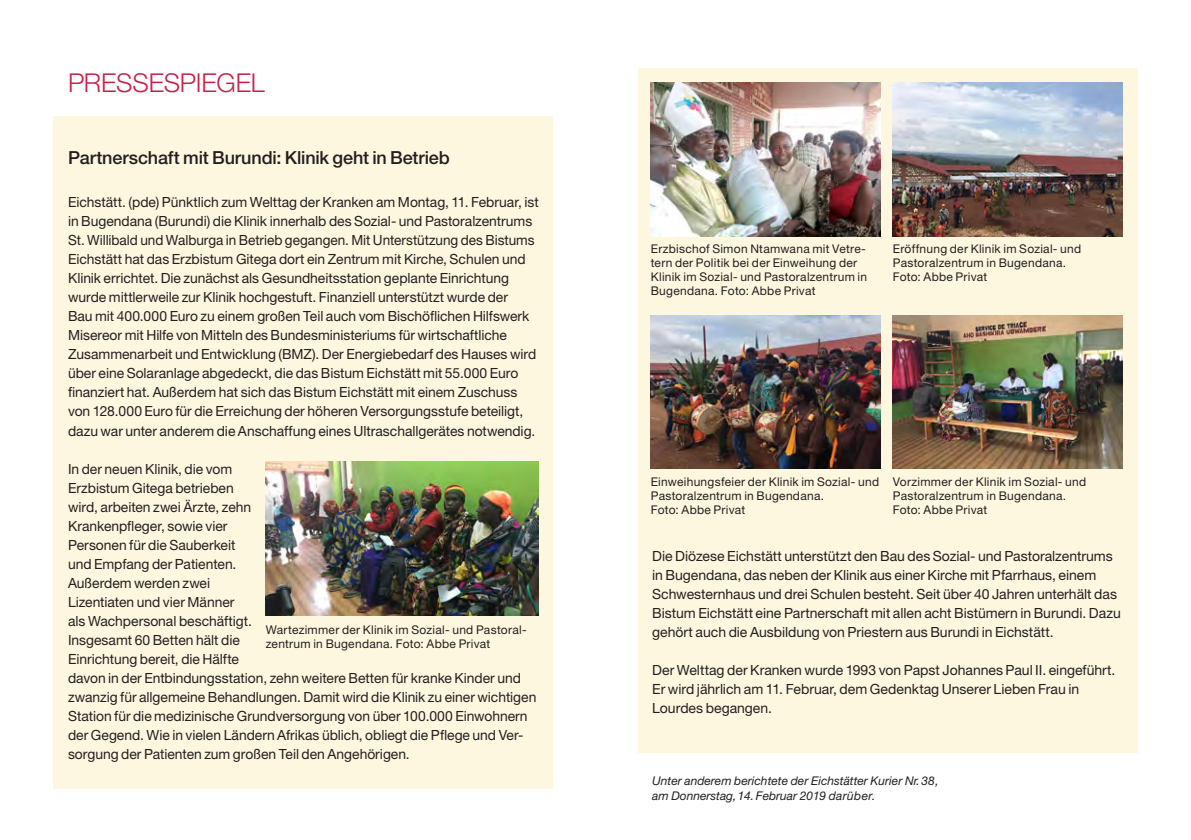
<style>
.page{position:relative;width:1191px;height:840px;background:#fff}
.page>*{position:absolute;margin:0;border:0;box-sizing:border-box;transform-origin:0 0}
.t1{font:300 26px "Helvetica Neue LT";letter-spacing:-.01em;color:#c82249}
.t2{font:500 18px "Helvetica Neue LT";letter-spacing:-.01em;color:#231f20}
.t3{font:14px/19px "Helvetica Neue LT";color:#231f20}
.t4{font:12px/14px "Helvetica Neue LT";letter-spacing:.02em;color:#231f20}
.t5{font:italic 12px/15px "Helvetica Neue LT";color:#231f20}
</style>
<div class="page">
<div style="left:638px;top:68px;width:499px;height:684px;background:#fef7e0"></div>
<div style="left:54px;top:116px;width:499px;height:672px;background:#fef7e0"></div>
<img style="left:266px;top:461px;width:273px;height:154px">
<img style="left:651px;top:82px;width:230px;height:154px">
<img style="left:892px;top:82px;width:231px;height:154px">
<img style="left:651px;top:315px;width:230px;height:153px">
<img style="left:892px;top:315px;width:231px;height:153px">
<p class="t1" style="left:68px;top:67px;width:198px">PRESSESPIEGEL</p>
<p class="t2" style="left:68px;top:147px;width:383px">Partnerschaft mit Burundi: Klinik geht in Betrieb</p>
<p class="t3" style="left:68px;top:192px;width:472px">Eichstätt. (pde) Pünktlich zum Welttag der Kranken am Montag, 11. Februar, ist in Bugendana (Burundi) die Klinik innerhalb des Sozial- und Pastoralzentrums St. Willibald und Walburga in Betrieb gegangen. Mit Unterstützung des Bistums Eichstätt hat das Erzbistum Gitega dort ein Zentrum mit Kirche, Schulen und Klinik errichtet. Die zunächst als Gesundheitsstation geplante Einrichtung wurde mittlerweile zur Klinik hochgestuft. Finanziell unterstützt wurde der<br>Bau mit 400.000 Euro zu einem großen Teil auch vom Bischöflichen Hilfswerk Misereor mit Hilfe von Mitteln des Bundesministeriums für wirtschaftliche Zusammenarbeit und Entwicklung (BMZ). Der Energiebedarf des Hauses wird über eine Solaranlage abgedeckt, die das Bistum Eichstätt mit 55.000 Euro finanziert hat. Außerdem hat sich das Bistum Eichstätt mit einem Zuschuss von 128.000 Euro für die Erreichung der höheren Versorgungsstufe beteiligt, dazu war unter anderem die Anschaffung eines Ultraschallgerätes notwendig.</p>
<p class="t3" style="left:68px;top:458px;width:470px">In der neuen Klinik, die vom<br>Erzbistum Gitega betrieben<br>wird, arbeiten zwei Ärzte, zehn<br>Krankenpfleger, sowie vier<br>Personen für die Sauberkeit<br>und Empfang der Patienten.<br>Außerdem werden zwei<br>Lizentiaten und vier Männer<br>als Wachpersonal beschäftigt.<br>Insgesamt 60 Betten hält die<br>Einrichtung bereit, die Hälfte<br>davon in der Entbindungsstation, zehn weitere Betten für kranke Kinder und zwanzig für allgemeine Behandlungen. Damit wird die Klinik zu einer wichtigen Station für die medizinische Grundversorgung von über 100.000 Einwohnern der Gegend. Wie in vielen Ländern Afrikas üblich, obliegt die Pflege und Ver&shy;sorgung der Patienten zum großen Teil den Angehörigen.</p>
<p class="t4" style="left:266px;top:622px;width:262px">Wartezimmer der Klinik im Sozial- und Pastoral&shy;zentrum in Bugendana. Foto: Abbe Privat</p>
<p class="t4" style="left:651px;top:241px;width:218px">Erzbischof Simon Ntamwana mit Vetre&shy;tern der Politik bei der Einweihung der Klinik im Sozial- und Pastoralzentrum in Bugendana. Foto: Abbe Privat</p>
<p class="t4" style="left:892px;top:241px;width:190px">Eröffnung der Klinik im Sozial- und<br>Pastoralzentrum in Bugendana.<br>Foto: Abbe Privat</p>
<p class="t4" style="left:651px;top:474px;width:230px">Einweihungsfeier der Klinik im Sozial- und<br>Pastoralzentrum in Bugendana.<br>Foto: Abbe Privat</p>
<p class="t4" style="left:892px;top:474px;width:195px">Vorzimmer der Klinik im Sozial- und<br>Pastoralzentrum in Bugendana.<br>Foto: Abbe Privat</p>
<p class="t3" style="left:652px;top:546px;width:470px">Die Diözese Eichstätt unterstützt den Bau des Sozial- und Pastoralzentrums in Bugendana, das neben der Klinik aus einer Kirche mit Pfarrhaus, einem Schwesternhaus und drei Schulen besteht. Seit über 40 Jahren unterhält das Bistum Eichstätt eine Partnerschaft mit allen acht Bistümern in Burundi. Dazu gehört auch die Ausbildung von Priestern aus Burundi in Eichstätt.</p>
<p class="t3" style="left:652px;top:660px;width:465px">Der Welttag der Kranken wurde 1993 von Papst Johannes Paul II. eingeführt.<br>Er wird jährlich am 11. Februar, dem Gedenktag Unserer Lieben Frau in<br>Lourdes begangen.</p>
<p class="t5" style="left:652px;top:772px;width:288px">Unter anderem berichtete der Eichstätter Kurier Nr.38, am Donnerstag,14.Februar 2019 darüber.</p>
</div>
